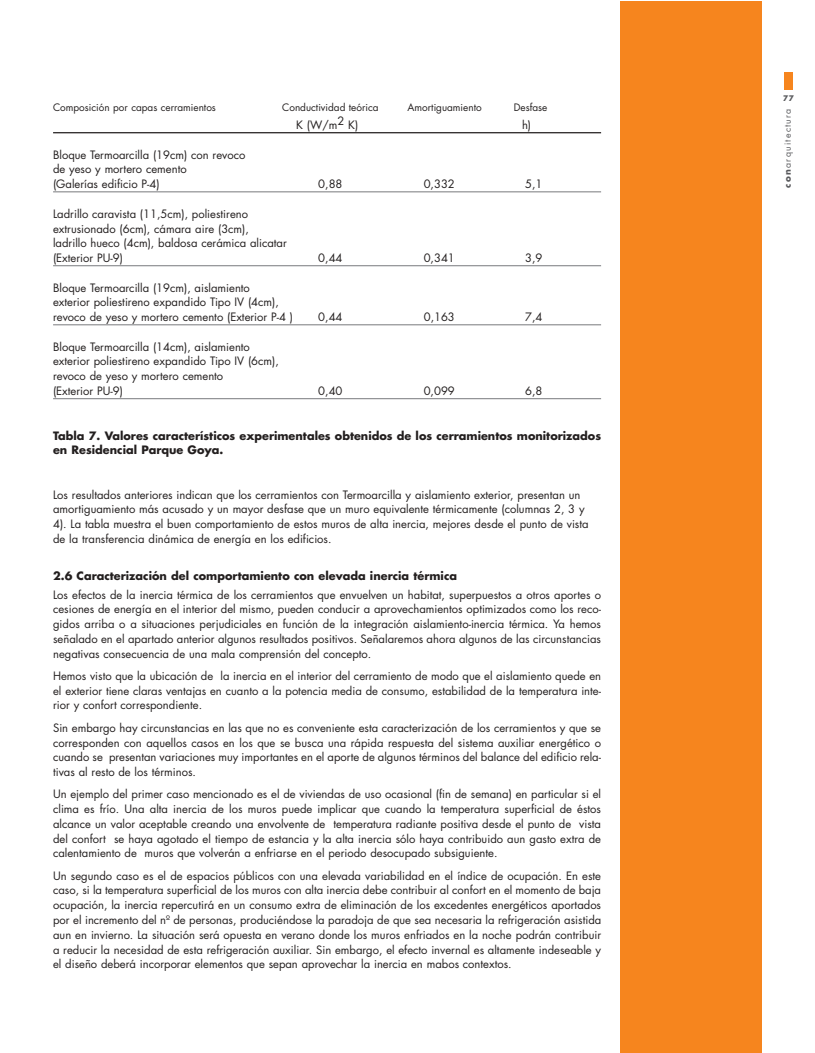
<style>
.page{position:relative;width:815px;height:1053px;background:#fff}
.page>*{position:absolute;margin:0;border:0;box-sizing:border-box;transform-origin:0 0}
.t1{font:11.25px/14.8px "Futura";color:#231f1f}
.t2{font:700 11.25px/14.8px "Futura";color:#231f1f}
.t3{font:10px "Futura";color:#231f1f}
.t4{font:8.75px "Futura";letter-spacing:.15em;color:#57585b}
.t5{font:700 7.5px "Futura";color:#57585b}
.s1{font-weight:700}
</style>
<div class="page">
<div style="left:784px;top:72px;width:9px;height:18px;background:#f6851e"></div>
<div style="left:620px;top:1px;width:142px;height:1051px;background:#f6851e"></div>
<hr style="left:53px;top:132px;width:548px;height:1px;background:#231f1f">
<hr style="left:53px;top:191px;width:548px;height:1px;background:#939497">
<hr style="left:53px;top:265px;width:548px;height:1px;background:#939497">
<hr style="left:53px;top:324px;width:548px;height:1px;background:#939497">
<hr style="left:53px;top:398px;width:548px;height:1px;background:#939497">
<p class="t3" style="left:53px;top:103px;width:164px">Composición por capas cerramientos</p>
<p class="t3" style="left:282px;top:103px;width:98px">Conductividad teórica</p>
<p class="t3" style="left:407px;top:103px;width:76px">Amortiguamiento</p>
<p class="t3" style="left:514px;top:103px;width:35px">Desfase</p>
<p class="t1" style="left:296px;top:119px;width:64px">K (W/m2 K)</p>
<p class="t1" style="left:522px;top:119px;width:11px">h)</p>
<p class="t1" style="left:53px;top:148px;width:194px">Bloque Termoarcilla (19cm) con revoco de yeso y mortero cemento<br>(Galerías edificio P-4)</p>
<p class="t1" style="left:318px;top:178px;width:26px">0,88</p>
<p class="t1" style="left:424px;top:178px;width:33px">0,332</p>
<p class="t1" style="left:525px;top:178px;width:19px">5,1</p>
<p class="t1" style="left:53px;top:207px;width:235px">Ladrillo caravista (11,5cm), poliestireno extrusionado (6cm), cámara aire (3cm),<br>ladrillo hueco (4cm), baldosa cerámica alicatar (Exterior PU-9)</p>
<p class="t1" style="left:53px;top:281px;width:241px">Bloque Termoarcilla (19cm), aislamiento<br>exterior poliestireno expandido Tipo IV (4cm), revoco de yeso y mortero cemento (Exterior P-4 )</p>
<p class="t1" style="left:318px;top:251px;width:26px">0,44</p>
<p class="t1" style="left:424px;top:251px;width:33px">0,341</p>
<p class="t1" style="left:525px;top:251px;width:19px">3,9</p>
<p class="t1" style="left:318px;top:310px;width:26px">0,44</p>
<p class="t1" style="left:424px;top:310px;width:33px">0,163</p>
<p class="t1" style="left:525px;top:310px;width:19px">7,4</p>
<p class="t1" style="left:53px;top:340px;width:227px">Bloque Termoarcilla (14cm), aislamiento exterior poliestireno expandido Tipo IV (6cm), revoco de yeso y mortero cemento<br>(Exterior PU-9)</p>
<p class="t1" style="left:318px;top:384px;width:26px">0,40</p>
<p class="t1" style="left:424px;top:384px;width:33px">0,099</p>
<p class="t1" style="left:525px;top:384px;width:19px">6,8</p>
<p class="t2" style="left:53px;top:429px;width:550px">Tabla 7. Valores característicos experimentales obtenidos de los cerramientos monitorizados en Residencial Parque Goya.</p>
<p class="t1" style="left:53px;top:488px;width:537px">Los resultados anteriores indican que los cerramientos con Termoarcilla y aislamiento exterior, presentan un amortiguamiento más acusado y un mayor desfase que un muro equivalente térmicamente (columnas 2, 3 y 4). La tabla muestra el buen comportamiento de estos muros de alta inercia, mejores desde el punto de vista de la transferencia dinámica de energía en los edificios.</p>
<p class="t2" style="left:53px;top:569px;width:406px">2.6 Caracterización del comportamiento con elevada inercia térmica</p>
<p class="t1" style="left:53px;top:588px;width:550px;text-align:justify">Los efectos de la inercia térmica de los cerramientos que envuelven un habitat, superpuestos a otros aportes o cesiones de energía en el interior del mismo, pueden conducir a aprovechamientos optimizados como los reco&shy;gidos arriba o a situaciones perjudiciales en función de la integración aislamiento-inercia térmica. Ya hemos señalado en el apartado anterior algunos resultados positivos. Señalaremos ahora algunos de las circunstancias negativas consecuencia de una mala comprensión del concepto.</p>
<p class="t1" style="left:53px;top:669px;width:550px;text-align:justify">Hemos visto que la ubicación de la inercia en el interior del cerramiento de modo que el aislamiento quede en el exterior tiene claras ventajas en cuanto a la potencia media de consumo, estabilidad de la temperatura inte&shy;rior y confort correspondiente.</p>
<p class="t1" style="left:53px;top:721px;width:550px;text-align:justify">Sin embargo hay circunstancias en las que no es conveniente esta caracterización de los cerramientos y que se corresponden con aquellos casos en los que se busca una rápida respuesta del sistema auxiliar energético o cuando se presentan variaciones muy importantes en el aporte de algunos términos del balance del edificio rela&shy;tivas al resto de los términos.</p>
<p class="t1" style="left:53px;top:787px;width:550px;text-align:justify">Un ejemplo del primer caso mencionado es el de viviendas de uso ocasional (fin de semana) en particular si el clima es frío. Una alta inercia de los muros puede implicar que cuando la temperatura superficial de éstos alcance un valor aceptable creando una envolvente de temperatura radiante positiva desde el punto de vista del confort se haya agotado el tiempo de estancia y la alta inercia sólo haya contribuido aun gasto extra de calentamiento de muros que volverán a enfriarse en el periodo desocupado subsiguiente.</p>
<p class="t1" style="left:53px;top:869px;width:550px;text-align:justify">Un segundo caso es el de espacios públicos con una elevada variabilidad en el índice de ocupación. En este caso, si la temperatura superficial de los muros con alta inercia debe contribuir al confort en el momento de baja ocupación, la inercia repercutirá en un consumo extra de eliminación de los excedentes energéticos aportados por el incremento del nº de personas, produciéndose la paradoja de que sea necesaria la refrigeración asistida aun en invierno. La situación será opuesta en verano donde los muros enfriados en la noche podrán contribuir a reducir la necesidad de esta refrigeración auxiliar. Sin embargo, el efecto invernal es altamente indeseable y el diseño deberá incorporar elementos que sepan aprovechar la inercia en mabos contextos.</p>
<p class="t5" style="left:783px;top:95px;width:12px">77</p>
<p class="t4" style="left:784px;top:188px;width:81px;rotate:-90deg"><span class="s1">con</span>arquitectura</p>
</div>
